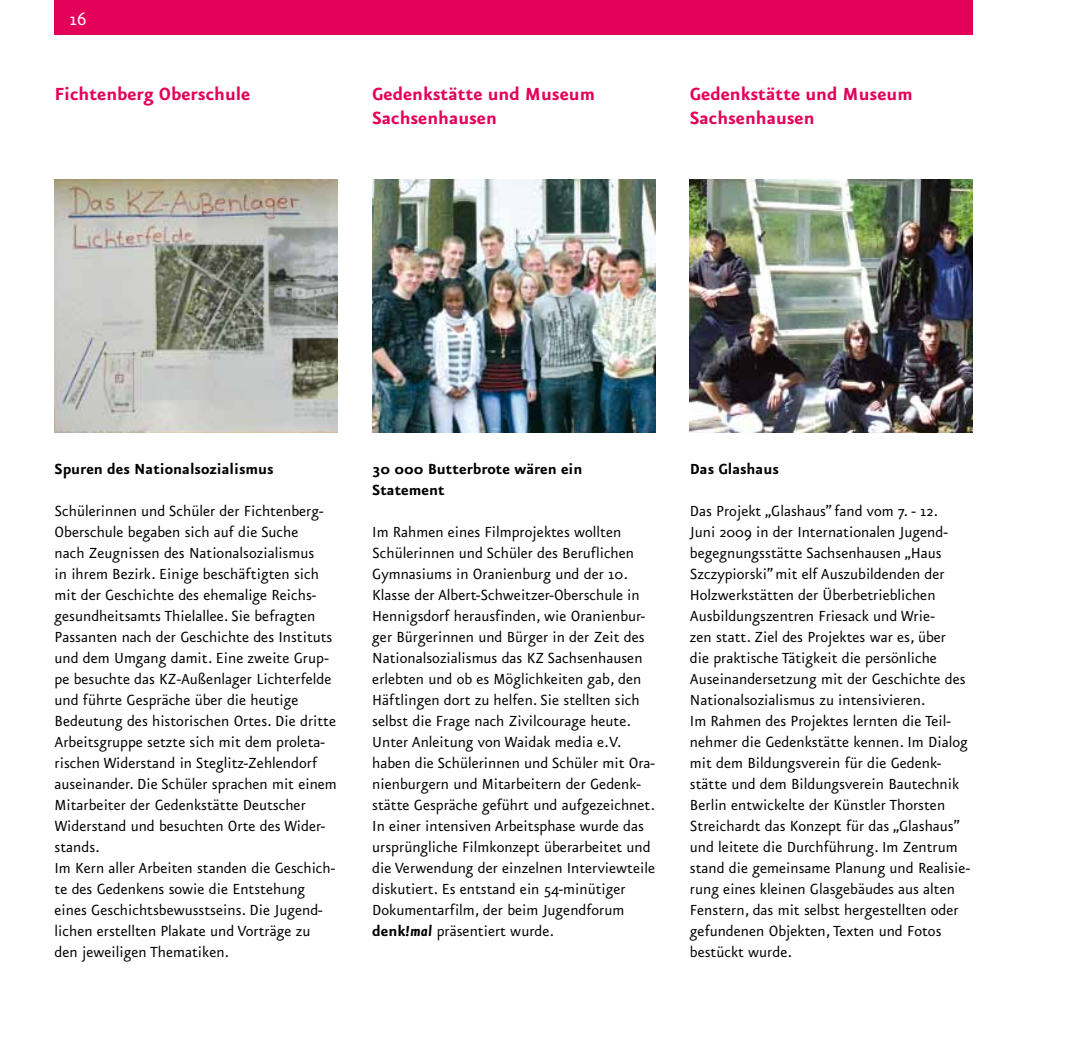
<style>
.page{position:relative;width:1092px;height:1042px;background:#fff}
.page>*{position:absolute;margin:0;border:0;box-sizing:border-box;transform-origin:0 0}
.t1{font:700 21px/24.5px "Eureka Sans";color:#e30059}
.t2{font:21px "Eureka Sans";color:#fff}
.t3{font:17.5px/21px "Eureka Sans";color:#000}
.t4{font:700 17.5px/21px "Eureka Sans";color:#000}
.s1{font-weight:700}
.s2{font-weight:700;font-style:italic}
</style>
<div class="page">
<div style="left:55px;top:0;width:917px;height:35px;background:#e30059"></div>
<img style="left:55px;top:180px;width:282px;height:253px">
<img style="left:372px;top:180px;width:283px;height:253px">
<img style="left:690px;top:180px;width:282px;height:253px">
<p class="t2" style="left:69px;top:9px;width:19px">16</p>
<p class="t1" style="left:55px;top:82px;width:197px">Fichtenberg Oberschule</p>
<p class="t1" style="left:372px;top:82px;width:224px">Gedenkstätte und Museum<br>Sachsenhausen</p>
<p class="t1" style="left:690px;top:82px;width:224px">Gedenkstätte und Museum<br>Sachsenhausen</p>
<p class="t4" style="left:55px;top:459px;width:221px">Spuren des Nationalsozialismus</p>
<p class="t3" style="left:55px;top:501px;width:284px">Schülerinnen und Schüler der Fichtenberg-Oberschule begaben sich auf die Suche<br>nach Zeugnissen des Nationalsozialismus<br>in ihrem Bezirk. Einige beschäftigten sich mit der Geschichte des ehemalige Reichs&shy;gesundheitsamts Thielallee. Sie befragten Passanten nach der Geschichte des Instituts und dem Umgang damit. Eine zweite Grup&shy;pe besuchte das KZ-Außenlager Lichterfelde und führte Gespräche über die heutige Bedeutung des historischen Ortes. Die dritte Arbeitsgruppe setzte sich mit dem proleta&shy;rischen Widerstand in Steglitz-Zehlendorf auseinander. Die Schüler sprachen mit einem Mitarbeiter der Gedenkstätte Deutscher Widerstand und besuchten Orte des Wider&shy;stands.<br>Im Kern aller Arbeiten standen die Geschich&shy;te des Gedenkens sowie die Entstehung eines Geschichtsbewusstseins. Die Jugend&shy;lichen erstellten Plakate und Vorträge zu den jeweiligen Thematiken.</p>
<p class="t4" style="left:372px;top:459px;width:212px">30 000 Butterbrote wären ein<br>Statement</p>
<p class="t3" style="left:372px;top:522px;width:284px">Im Rahmen eines Filmprojektes wollten Schülerinnen und Schüler des Beruflichen Gymnasiums in Oranienburg und der 10.<br>Klasse der Albert-Schweitzer-Oberschule in Hennigsdorf herausfinden, wie Oranienbur&shy;ger Bürgerinnen und Bürger in der Zeit des Nationalsozialismus das KZ Sachsenhausen erlebten und ob es Möglichkeiten gab, den Häftlingen dort zu helfen. Sie stellten sich selbst die Frage nach Zivilcourage heute.<br>Unter Anleitung von Waidak media e.V. haben die Schülerinnen und Schüler mit Ora&shy;nienburgern und Mitarbeitern der Gedenk&shy;stätte Gespräche geführt und aufgezeichnet.<br>In einer intensiven Arbeitsphase wurde das ursprüngliche Filmkonzept überarbeitet und die Verwendung der einzelnen Interviewteile diskutiert. Es entstand ein 54-minütiger Dokumentarfilm, der beim Jugendforum <span class="s1">denk</span><span class="s2">!mal</span> präsentiert wurde.</p>
<p class="t4" style="left:690px;top:459px;width:90px">Das Glashaus</p>
<p class="t3" style="left:690px;top:501px;width:282px">Das Projekt „Glashaus” fand vom 7. - 12.<br>Juni 2009 in der Internationalen Jugend&shy;begegnungsstätte Sachsenhausen „Haus Szczypiorski” mit elf Auszubildenden der Holzwerkstätten der Überbetrieblichen Ausbildungszentren Friesack und Wrie-<br>zen statt. Ziel des Projektes war es, über<br>die praktische Tätigkeit die persönliche Auseinandersetzung mit der Geschichte des Nationalsozialismus zu intensivieren.<br>Im Rahmen des Projektes lernten die Teil&shy;nehmer die Gedenkstätte kennen. Im Dialog mit dem Bildungsverein für die Gedenk&shy;stätte und dem Bildungsverein Bautechnik Berlin entwickelte der Künstler Thorsten Streichardt das Konzept für das „Glashaus” und leitete die Durchführung. Im Zentrum stand die gemeinsame Planung und Realisie&shy;rung eines kleinen Glasgebäudes aus alten Fenstern, das mit selbst hergestellten oder gefundenen Objekten, Texten und Fotos bestückt wurde.</p>
</div>
